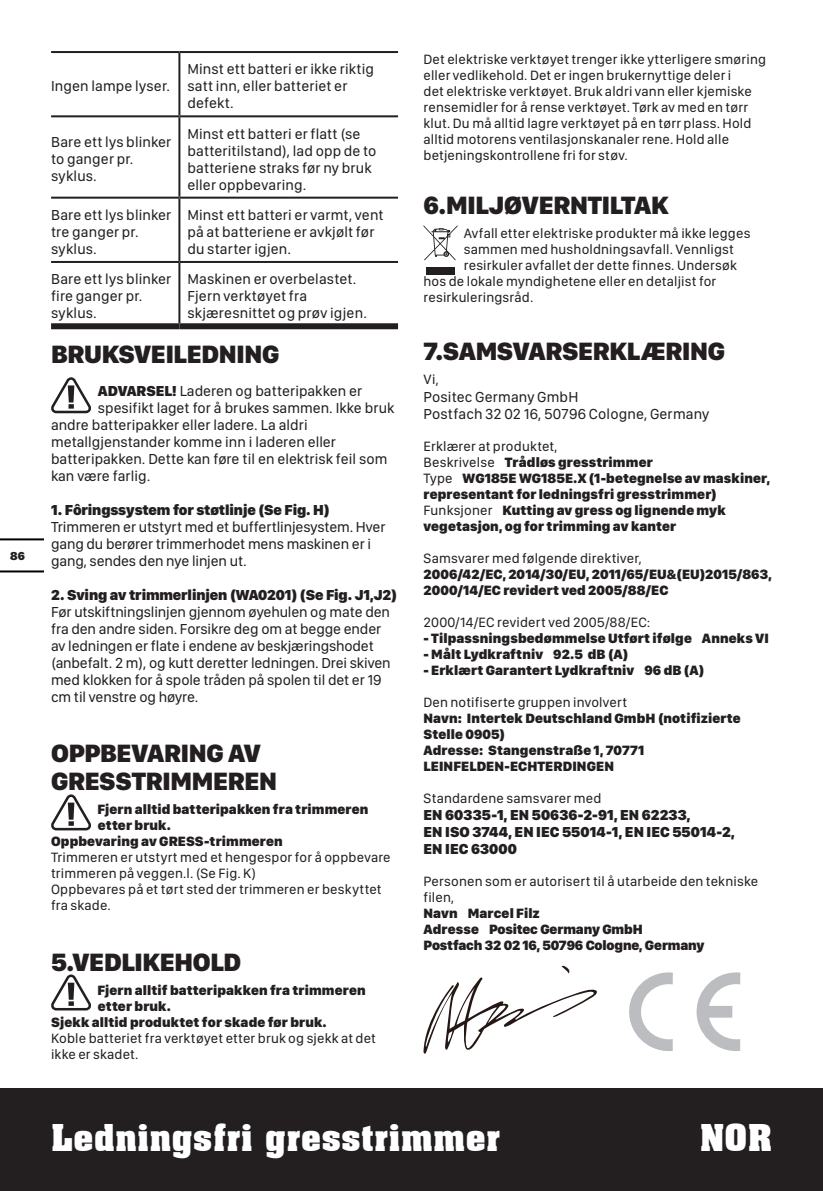
<style>
.page{position:relative;width:823px;height:1191px;background:#fff}
.page>*{position:absolute;margin:0;border:0;box-sizing:border-box;transform-origin:0 0}
.t1{font:700 36px "Aachen BT";color:#fff}
.t2{font:900 26px/28px "SF Compact Display";letter-spacing:-.01em;color:#231f20}
.t3{font:15px/17px "SF Compact Display";color:#231f20}
.t4{font:900 15px "SF Compact Display";letter-spacing:-.01em;color:#231f20}
.t5{font:900 15px "SF Compact Display";letter-spacing:.01em;color:#231f20}
.t6{font:14px/16px "SF Compact Display";letter-spacing:.015em;color:#231f20}
.t7{font:900 14px/16px "SF Compact Display";letter-spacing:.01em;color:#231f20}
.t8{font:900 14px "SF Compact Display";letter-spacing:-.01em;color:#231f20}
.t9{font:900 12px "SF Compact Display";color:#231f20}
.s1{font-weight:900}
.s2{font-weight:400}
</style>
<div class="page">
<div style="left:0;top:1089px;width:822px;height:102px;background:#231f20"></div>
<hr style="left:0;top:570px;width:43px;height:2px;background:#000">
<hr style="left:0;top:538px;width:43px;height:2px;background:#000">
<hr style="left:51px;top:51px;width:128px;height:2px;background:#231f20">
<hr style="left:179px;top:51px;width:219px;height:2px;background:#231f20">
<hr style="left:178px;top:53px;width:2px;height:62px;background:#231f20">
<hr style="left:51px;top:115px;width:128px;height:2px;background:#231f20">
<hr style="left:179px;top:115px;width:219px;height:2px;background:#231f20">
<hr style="left:178px;top:117px;width:2px;height:80px;background:#231f20">
<hr style="left:51px;top:197px;width:128px;height:2px;background:#231f20">
<hr style="left:179px;top:197px;width:219px;height:2px;background:#231f20">
<hr style="left:178px;top:199px;width:2px;height:62px;background:#231f20">
<hr style="left:51px;top:261px;width:128px;height:2px;background:#231f20">
<hr style="left:179px;top:261px;width:219px;height:2px;background:#231f20">
<hr style="left:178px;top:263px;width:2px;height:60px;background:#231f20">
<div style="left:51px;top:323px;width:128px;height:6px;background:#231f20"></div>
<div style="left:179px;top:323px;width:219px;height:6px;background:#231f20"></div>
<svg style="left:51px;top:377px;width:40px;height:36px"></svg>
<svg style="left:51px;top:794px;width:40px;height:36px"></svg>
<svg style="left:51px;top:974px;width:40px;height:36px"></svg>
<svg style="left:423px;top:225px;width:34px;height:35px"></svg>
<div style="left:426px;top:267px;width:28px;height:7px;background:#231f20"></div>
<svg style="left:423px;top:965px;width:174px;height:89px"></svg>
<svg style="left:629px;top:972px;width:43px;height:79px"></svg>
<svg style="left:696px;top:972px;width:43px;height:79px"></svg>
<p class="t9" style="left:10px;top:548px;width:16px">86</p>
<p class="t3" style="left:51px;top:77px;width:120px">Ingen lampe lyser.</p>
<p class="t3" style="left:187px;top:60px;width:188px">Minst ett batteri er ikke riktig satt inn, eller batteriet er defekt.</p>
<p class="t3" style="left:51px;top:133px;width:122px">Bare ett lys blinker to ganger pr. syklus.</p>
<p class="t3" style="left:187px;top:124px;width:190px">Minst ett batteri er flatt (se batteritilstand), lad opp de to batteriene straks før ny bruk eller oppbevaring.</p>
<p class="t3" style="left:51px;top:206px;width:122px">Bare ett lys blinker tre ganger pr. syklus.</p>
<p class="t3" style="left:187px;top:206px;width:197px">Minst ett batteri er varmt, vent på at batteriene er avkjølt før du starter igjen.</p>
<p class="t3" style="left:51px;top:270px;width:122px">Bare ett lys blinker fire ganger pr. syklus.</p>
<p class="t3" style="left:187px;top:270px;width:181px">Maskinen er overbelastet.<br>Fjern verktøyet fra skjæresnittet og prøv igjen.</p>
<p class="t2" style="left:51px;top:339px;width:229px">BRUKSVEILEDNING</p>
<p class="t3" style="left:98px;top:382px;width:266px"><span class="s1">ADVARSEL!</span> Laderen og batteripakken er</p>
<p class="t3" style="left:98px;top:399px;width:298px">spesifikt laget for å brukes sammen. Ikke bruk</p>
<p class="t3" style="left:51px;top:416px;width:258px">andre batteripakker eller ladere. La aldri</p>
<p class="t3" style="left:51px;top:433px;width:286px">metallgjenstander komme inn i laderen eller</p>
<p class="t3" style="left:51px;top:450px;width:337px">batteripakken. Dette kan føre til en elektrisk feil som</p>
<p class="t3" style="left:51px;top:467px;width:101px">kan være farlig.</p>
<p class="t4" style="left:51px;top:499px;width:280px">1. Fôringssystem for støtlinje (Se Fig. H)</p>
<p class="t3" style="left:51px;top:518px;width:335px">Trimmeren er utstyrt med et buffertlinjesystem. Hver gang du berører trimmerhodet mens maskinen er i gang, sendes den nye linjen ut.</p>
<p class="t4" style="left:51px;top:584px;width:347px">2. Sving av trimmerlinjen (WA0201) (Se Fig. J1,J2)</p>
<p class="t3" style="left:51px;top:603px;width:341px">Før utskiftningslinjen gjennom øyehulen og mate den fra den andre siden. Forsikre deg om at begge ender av ledningen er flate i endene av beskjæringshodet (anbefalt. 2 m), og kutt deretter ledningen. Drei skiven med klokken for å spole tråden på spolen til det er 19 cm til venstre og høyre.</p>
<p class="t2" style="left:51px;top:738px;width:227px">OPPBEVARING AV<br>GRESSTRIMMEREN</p>
<p class="t7" style="left:97px;top:801px;width:272px">Fjern alltid batteripakken fra trimmeren etter bruk.</p>
<p class="t7" style="left:51px;top:833px;width:233px">Oppbevaring av GRESS-trimmeren</p>
<p class="t6" style="left:51px;top:849px;width:341px">Trimmeren er utstyrt med et hengespor for å oppbevare trimmeren på veggen.l. (Se Fig. K)</p>
<p class="t6" style="left:51px;top:881px;width:332px">Oppbevares på et tørt sted der trimmeren er beskyttet fra skade.</p>
<p class="t2" style="left:51px;top:946px;width:191px">5.VEDLIKEHOLD</p>
<p class="t7" style="left:97px;top:981px;width:269px">Fjern alltif batteripakken fra trimmeren etter bruk.</p>
<p class="t7" style="left:51px;top:1013px;width:277px">Sjekk alltid produktet for skade før bruk.</p>
<p class="t6" style="left:51px;top:1029px;width:326px">Koble batteriet fra verktøyet etter bruk og sjekk at det ikke er skadet.</p>
<p class="t6" style="left:423px;top:51px;width:344px">Det elektriske verktøyet trenger ikke ytterligere smøring eller vedlikehold. Det er ingen brukernyttige deler i<br>det elektriske verktøyet. Bruk aldri vann eller kjemiske rensemidler for å rense verktøyet. Tørk av med en tørr klut. Du må alltid lagre verktøyet på en tørr plass. Hold alltid motorens ventilasjonskanaler rene. Hold alle betjeningskontrollene fri for støv.</p>
<p class="t2" style="left:423px;top:190px;width:246px">6.MILJØVERNTILTAK</p>
<p class="t6" style="left:463px;top:225px;width:288px">Avfall etter elektriske produkter må ikke legges</p>
<p class="t6" style="left:463px;top:241px;width:271px">sammen med husholdningsavfall. Vennligst</p>
<p class="t6" style="left:463px;top:257px;width:274px">resirkuler avfallet der dette finnes. Undersøk</p>
<p class="t6" style="left:423px;top:273px;width:294px">hos de lokale myndighetene eller en detaljist for</p>
<p class="t6" style="left:423px;top:289px;width:111px">resirkuleringsråd.</p>
<p class="t2" style="left:423px;top:336px;width:303px">7.SAMSVARSERKLÆRING</p>
<p class="t6" style="left:423px;top:371px;width:17px">Vi,</p>
<p class="t3" style="left:423px;top:387px;width:156px">Positec Germany GmbH</p>
<p class="t3" style="left:423px;top:404px;width:287px">Postfach 32 02 16, 50796 Cologne, Germany</p>
<p class="t6" style="left:423px;top:437px;width:135px">Erklærer at produktet,</p>
<p class="t7" style="left:423px;top:453px;width:231px"><span class="s2">Beskrivelse</span> Trådløs gresstrimmer</p>
<p class="t7" style="left:423px;top:469px;width:348px"><span class="s2">Type</span> WG185E WG185E.X (1-betegnelse av maskiner, representant for ledningsfri gresstrimmer)</p>
<p class="t7" style="left:423px;top:501px;width:304px"><span class="s2">Funksjoner</span> Kutting av gress og lignende myk vegetasjon, og for trimming av kanter</p>
<p class="t6" style="left:423px;top:549px;width:219px">Samsvarer med følgende direktiver,</p>
<p class="t7" style="left:423px;top:565px;width:349px">2006/42/EC, 2014/30/EU, 2011/65/EU&amp;(EU)2015/863,<br>2000/14/EC revidert ved 2005/88/EC</p>
<p class="t6" style="left:423px;top:613px;width:228px">2000/14/EC revidert ved 2005/88/EC:</p>
<p class="t7" style="left:423px;top:629px;width:347px">- Tilpassningsbedømmelse Utført ifølge Anneks VI</p>
<p class="t7" style="left:423px;top:645px;width:206px">- Målt Lydkraftniv 92.5 dB (A)</p>
<p class="t7" style="left:423px;top:661px;width:282px">- Erklært Garantert Lydkraftniv 96 dB (A)</p>
<p class="t6" style="left:423px;top:693px;width:205px">Den notifiserte gruppen involvert</p>
<p class="t7" style="left:423px;top:709px;width:318px">Navn: Intertek Deutschland GmbH (notifizierte</p>
<p class="t7" style="left:423px;top:725px;width:83px">Stelle 0905)</p>
<p class="t7" style="left:423px;top:741px;width:222px">Adresse: Stangenstraße 1, 70771</p>
<p class="t7" style="left:423px;top:757px;width:192px">LEINFELDEN-ECHTERDINGEN</p>
<p class="t6" style="left:423px;top:789px;width:179px">Standardene samsvarer med</p>
<p class="t5" style="left:423px;top:804px;width:268px">EN 60335-1, EN 50636-2-91, EN 62233,</p>
<p class="t5" style="left:423px;top:821px;width:312px">EN ISO 3744, EN IEC 55014-1, EN IEC 55014-2,</p>
<p class="t5" style="left:423px;top:838px;width:95px">EN IEC 63000</p>
<p class="t6" style="left:423px;top:872px;width:336px">Personen som er autorisert til å utarbeide den tekniske filen,</p>
<p class="t7" style="left:423px;top:904px;width:118px">Navn Marcel Filz</p>
<p class="t8" style="left:423px;top:919px;width:220px">Adresse Positec Germany GmbH</p>
<p class="t8" style="left:423px;top:935px;width:282px">Postfach 32 02 16, 50796 Cologne, Germany</p>
<h1 class="t1" style="left:51px;top:1115px;width:450px">Ledningsfri gresstrimmer</h1>
<h1 class="t1" style="left:699px;top:1115px;width:73px">NOR</h1>
</div>
